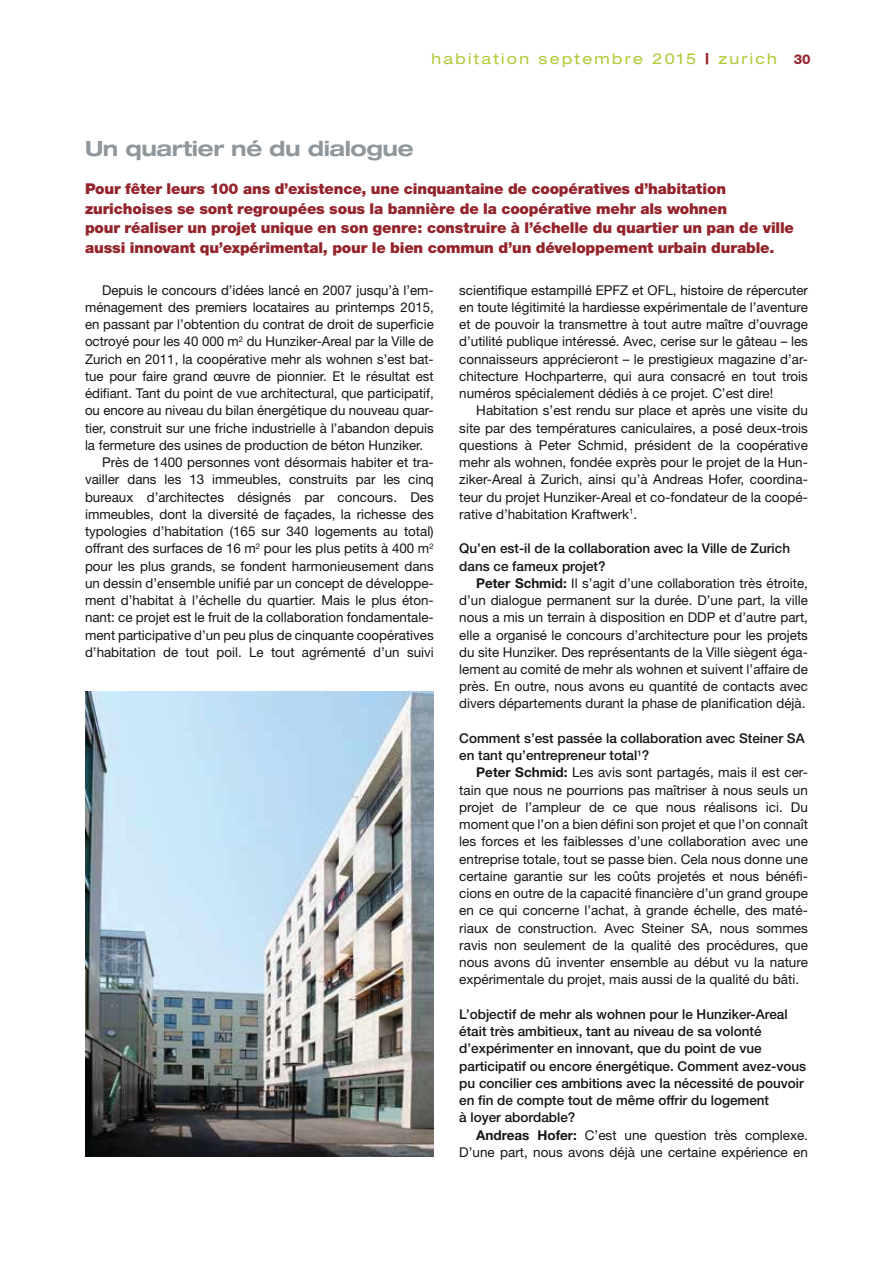
<style>
.page{position:relative;width:893px;height:1263px;background:#fff}
.page>*{position:absolute;margin:0;border:0;box-sizing:border-box;transform-origin:0 0}
.t1{font:700 expanded 21px "Helvetica Neue";letter-spacing:-.02em;color:#90979c}
.t2{font:900 15px/19.5px "Helvetica Neue";letter-spacing:-.01em;color:#94242c}
.t3{font:expanded 15px "Helvetica Neue";letter-spacing:.15em;color:#aeca36}
.t4{font:13.5px/17.2px "Helvetica Neue";color:#131615;text-align:justify}
.t5{font:500 13.5px/17.2px "Helvetica Neue";color:#131615}
.s1{font-weight:800;color:#94242c}
.s2{font-weight:800;font-stretch:normal;font-size:13.5px;color:#94242c}
.s3{font-weight:700}
</style>
<div class="page">
<img style="left:85px;top:691px;width:349px;height:466px">
<p class="t3" style="left:431px;top:54px;width:380px">habitation septembre 2015 <span class="s1">|</span> zurich <span class="s2">30</span></p>
<h1 class="t1" style="left:85px;top:141px;width:330px">Un quartier né du dialogue</h1>
<p class="t2" style="left:85px;top:180px;width:710px">Pour fêter leurs 100 ans d’existence, une cinquantaine de coopératives d’habitation zurichoises se sont regroupées sous la bannière de la coopérative mehr als wohnen<br>pour réaliser un projet unique en son genre: construire à l’échelle du quartier un pan de ville aussi innovant qu’expérimental, pour le bien commun d’un développement urbain durable.</p>
<p class="t4" style="left:102px;top:283px;width:333px">Depuis le concours d’idées lancé en 2007 jusqu’à l’em-</p>
<p class="t4" style="left:85px;top:300px;width:350px">ménagement des premiers locataires au printemps 2015,</p>
<p class="t4" style="left:85px;top:317px;width:350px">en passant par l’obtention du contrat de droit de superficie</p>
<p class="t4" style="left:85px;top:334px;width:350px">octroyé pour les 40 000 m<sup>2</sup> du Hunziker-Areal par la Ville de</p>
<p class="t4" style="left:85px;top:352px;width:350px">Zurich en 2011, la coopérative mehr als wohnen s’est bat-</p>
<p class="t4" style="left:85px;top:369px;width:350px">tue pour faire grand œuvre de pionnier. Et le résultat est</p>
<p class="t4" style="left:85px;top:386px;width:350px">édifiant. Tant du point de vue architectural, que participatif,</p>
<p class="t4" style="left:85px;top:403px;width:350px">ou encore au niveau du bilan énergétique du nouveau quar-</p>
<p class="t4" style="left:85px;top:420px;width:350px">tier, construit sur une friche industrielle à l’abandon depuis</p>
<p class="t4" style="left:85px;top:438px;width:339px">la fermeture des usines de production de béton Hunziker.</p>
<p class="t4" style="left:102px;top:455px;width:333px">Près de 1400 personnes vont désormais habiter et tra-</p>
<p class="t4" style="left:85px;top:472px;width:350px">vailler dans les 13 immeubles, construits par les cinq</p>
<p class="t4" style="left:85px;top:489px;width:350px">bureaux d’architectes désignés par concours. Des</p>
<p class="t4" style="left:85px;top:507px;width:350px">immeubles, dont la diversité de façades, la richesse des</p>
<p class="t4" style="left:85px;top:524px;width:350px">typologies d’habitation (165 sur 340 logements au total)</p>
<p class="t4" style="left:85px;top:541px;width:350px">offrant des surfaces de 16 m<sup>2</sup> pour les plus petits à 400 m<sup>2</sup></p>
<p class="t4" style="left:85px;top:558px;width:350px">pour les plus grands, se fondent harmonieusement dans</p>
<p class="t4" style="left:85px;top:576px;width:350px">un dessin d’ensemble unifié par un concept de développe-</p>
<p class="t4" style="left:85px;top:593px;width:350px">ment d’habitat à l’échelle du quartier. Mais le plus éton-</p>
<p class="t4" style="left:85px;top:610px;width:350px">nant: ce projet est le fruit de la collaboration fondamentale-</p>
<p class="t4" style="left:85px;top:627px;width:350px">ment participative d’un peu plus de cinquante coopératives</p>
<p class="t4" style="left:85px;top:645px;width:350px">d’habitation de tout poil. Le tout agrémenté d’un suivi</p>
<p class="t4" style="left:459px;top:283px;width:350px">scientifique estampillé EPFZ et OFL, histoire de répercuter en toute légitimité la hardiesse expérimentale de l’aventure et de pouvoir la transmettre à tout autre maître d’ouvrage d’utilité publique intéressé. Avec, cerise sur le gâteau – les connaisseurs apprécieront – le prestigieux magazine d’ar&shy;chitecture Hochparterre, qui aura consacré en tout trois numéros spécialement dédiés à ce projet. C’est dire!</p>
<p class="t4" style="left:459px;top:403px;width:350px;text-indent:17px">Habitation s’est rendu sur place et après une visite du site par des températures caniculaires, a posé deux-trois questions à Peter Schmid, président de la coopérative mehr als wohnen, fondée exprès pour le projet de la Hun&shy;ziker-Areal à Zurich, ainsi qu’à Andreas Hofer, coordina&shy;teur du projet Hunziker-Areal et co-fondateur de la coopé&shy;rative d’habitation Kraftwerk<sup>1</sup>.</p>
<p class="t5" style="left:459px;top:541px;width:332px">Qu’en est-il de la collaboration avec la Ville de Zurich dans ce fameux projet?</p>
<p class="t4" style="left:459px;top:576px;width:350px;text-indent:17px"><span class="s3">Peter Schmid:</span> Il s’agit d’une collaboration très étroite, d’un dialogue permanent sur la durée. D’une part, la ville nous a mis un terrain à disposition en DDP et d’autre part, elle a organisé le concours d’architecture pour les projets du site Hunziker. Des représentants de la Ville siègent éga&shy;lement au comité de mehr als wohnen et suivent l’affaire de près. En outre, nous avons eu quantité de contacts avec divers départements durant la phase de planification déjà.</p>
<p class="t5" style="left:459px;top:731px;width:347px">Comment s’est passée la collaboration avec Steiner SA en tant qu’entrepreneur total<sup>1</sup>?</p>
<p class="t4" style="left:459px;top:765px;width:350px;text-indent:17px"><span class="s3">Peter Schmid:</span> Les avis sont partagés, mais il est cer&shy;tain que nous ne pourrions pas maîtriser à nous seuls un projet de l’ampleur de ce que nous réalisons ici. Du moment que l’on a bien défini son projet et que l’on connaît les forces et les faiblesses d’une collaboration avec une entreprise totale, tout se passe bien. Cela nous donne une certaine garantie sur les coûts projetés et nous bénéfi&shy;cions en outre de la capacité financière d’un grand groupe en ce qui concerne l’achat, à grande échelle, des maté&shy;riaux de construction. Avec Steiner SA, nous sommes ravis non seulement de la qualité des procédures, que nous avons dû inventer ensemble au début vu la nature expérimentale du projet, mais aussi de la qualité du bâti.</p>
<p class="t5" style="left:459px;top:1007px;width:348px">L’objectif de mehr als wohnen pour le Hunziker-Areal était très ambitieux, tant au niveau de sa volonté d’expérimenter en innovant, que du point de vue participatif ou encore énergétique. Comment avez-vous pu concilier ces ambitions avec la nécessité de pouvoir en fin de compte tout de même offrir du logement<br>à loyer abordable?</p>
<p class="t4" style="left:459px;top:1128px;width:350px;text-align:right"><span class="s3">Andreas Hofer:</span> C’est une question très complexe.<br>D’une part, nous avons déjà une certaine expérience en</p>
</div>
